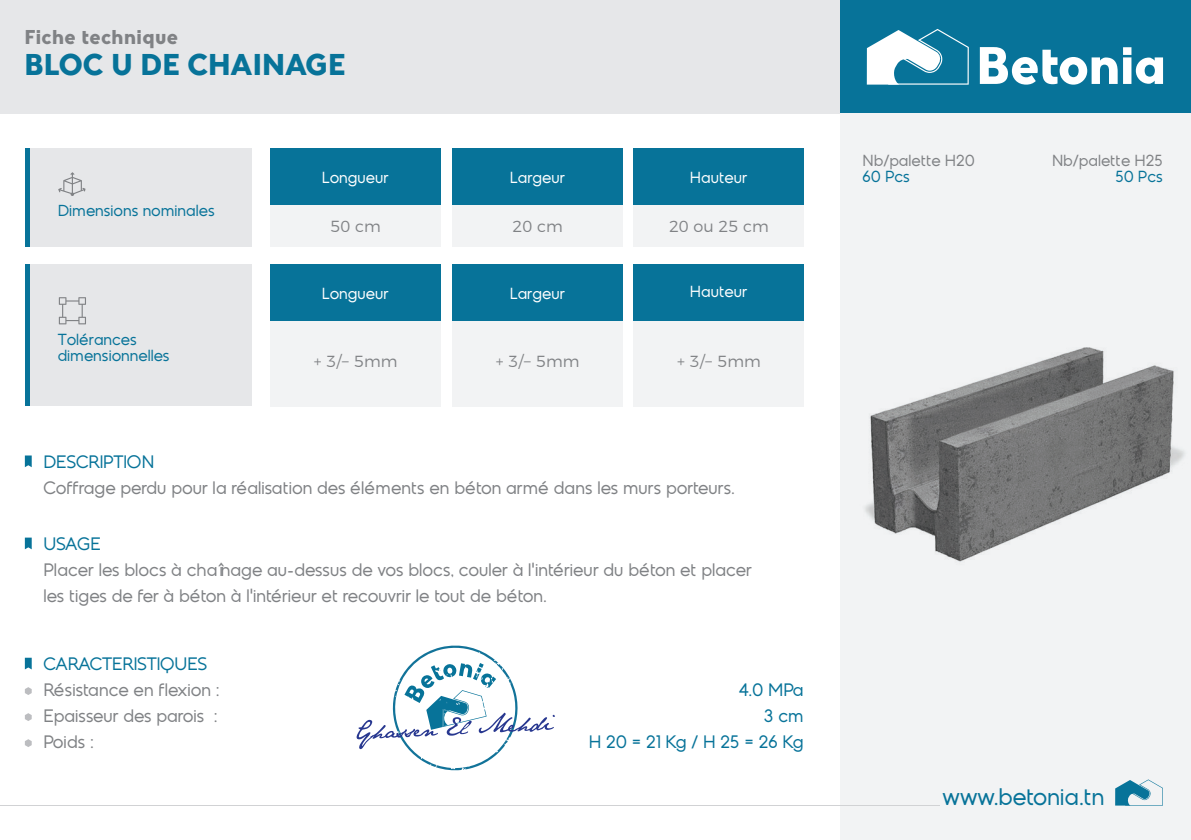
<style>
.page{position:relative;width:1191px;height:840px;background:#fff}
.page>*{position:absolute;margin:0;border:0;box-sizing:border-box;transform-origin:0 0}
.t1{font:700 30px "Kontora";color:#077399}
.t2{font:24px "Kontora";color:#077399}
.t3{font:700 20px "Kontora";letter-spacing:.025em;color:#808285}
.t4{font:18px/26px "Kontora";color:#808285;text-align:justify}
.t5{font:18px/26px "Kontora";color:#077399;text-align:right}
.t6{font:16px/16px "Kontora";color:#077399}
.t7{font:16px "Kontora";color:#fff}
.t8{font:300 16px "Montserrat";color:#808285}
.t9{font:16px "Kontora";color:#808285}
</style>
<div class="page">
<div style="left:0;top:0;width:840px;height:113px;background:#e6e7e9"></div>
<div style="left:840px;top:0;width:351px;height:113px;background:#077399"></div>
<svg style="left:867px;top:29px;width:101px;height:56px"></svg>
<svg style="left:979px;top:47px;width:138px;height:38px"></svg>
<svg style="left:1123px;top:47px;width:40px;height:37px"></svg>
<div style="left:840px;top:113px;width:351px;height:726px;background:#f2f3f4"></div>
<svg style="left:25px;top:687px;width:7px;height:7px"></svg>
<svg style="left:25px;top:713px;width:7px;height:7px"></svg>
<svg style="left:25px;top:739px;width:7px;height:7px"></svg>
<div style="left:25px;top:148px;width:227px;height:98px;background:#e6e7e9"></div>
<div style="left:25px;top:148px;width:5px;height:98px;background:#077399"></div>
<div style="left:270px;top:148px;width:171px;height:57px;background:#077399"></div>
<div style="left:270px;top:205px;width:171px;height:41px;background:#f2f3f4"></div>
<div style="left:453px;top:148px;width:170px;height:57px;background:#077399"></div>
<div style="left:453px;top:205px;width:170px;height:41px;background:#f2f3f4"></div>
<div style="left:634px;top:148px;width:170px;height:57px;background:#077399"></div>
<div style="left:634px;top:205px;width:170px;height:41px;background:#f2f3f4"></div>
<div style="left:25px;top:264px;width:227px;height:142px;background:#e6e7e9"></div>
<hr style="left:25px;top:264px;width:4px;height:142px;background:#077399">
<div style="left:270px;top:264px;width:171px;height:57px;background:#077399"></div>
<div style="left:270px;top:321px;width:171px;height:85px;background:#f2f3f4"></div>
<div style="left:452px;top:264px;width:171px;height:57px;background:#077399"></div>
<div style="left:452px;top:321px;width:171px;height:85px;background:#f2f3f4"></div>
<div style="left:634px;top:264px;width:170px;height:57px;background:#077399"></div>
<div style="left:634px;top:321px;width:170px;height:85px;background:#f2f3f4"></div>
<svg style="left:25px;top:657px;width:7px;height:12px"></svg>
<svg style="left:25px;top:455px;width:7px;height:12px"></svg>
<svg style="left:25px;top:537px;width:7px;height:12px"></svg>
<svg style="left:59px;top:297px;width:27px;height:27px"></svg>
<svg style="left:58px;top:172px;width:27px;height:24px"></svg>
<img style="left:865px;top:347px;width:320px;height:215px">
<svg style="left:1115px;top:779px;width:48px;height:26px"></svg>
<hr style="left:0;top:804px;width:939px;height:1px;background:#d1d2d4">
<svg style="left:356px;top:645px;width:199px;height:125px"></svg>
<p class="t3" style="left:25px;top:25px;width:155px">Fiche technique</p>
<h1 class="t1" style="left:25px;top:46px;width:322px">BLOC U DE CHAINAGE</h1>
<p class="t6" style="left:58px;top:202px;width:158px">Dimensions nominales</p>
<p class="t6" style="left:58px;top:332px;width:113px">Tolérances dimensionnelles</p>
<p class="t7" style="left:322px;top:167px;width:68px">Longueur</p>
<p class="t8" style="left:330px;top:214px;width:52px">50 cm</p>
<p class="t7" style="left:322px;top:283px;width:68px">Longueur</p>
<p class="t8" style="left:314px;top:349px;width:85px">+ 3/− 5mm</p>
<p class="t7" style="left:510px;top:167px;width:56px">Largeur</p>
<p class="t8" style="left:512px;top:214px;width:52px">20 cm</p>
<p class="t7" style="left:690px;top:167px;width:59px">Hauteur</p>
<p class="t8" style="left:669px;top:214px;width:101px">20 ou 25 cm</p>
<p class="t7" style="left:510px;top:283px;width:56px">Largeur</p>
<p class="t7" style="left:690px;top:281px;width:59px">Hauteur</p>
<p class="t8" style="left:496px;top:349px;width:85px">+ 3/− 5mm</p>
<p class="t8" style="left:677px;top:349px;width:85px">+ 3/− 5mm</p>
<p class="t5" style="left:44px;top:449px;width:112px">DESCRIPTION</p>
<p class="t4" style="left:44px;top:475px;width:693px">Coffrage perdu pour la réalisation des éléments en béton armé dans les murs porteurs.</p>
<p class="t5" style="left:44px;top:531px;width:59px">USAGE</p>
<p class="t4" style="left:44px;top:557px;width:710px">Placer les blocs à chaînage au-dessus de vos blocs, couler à l’intérieur du béton et placer les tiges de fer à béton à l’intérieur et recouvrir le tout de béton.</p>
<p class="t5" style="left:44px;top:651px;width:166px">CARACTERISTIQUES</p>
<p class="t4" style="left:44px;top:677px;width:177px">Résistance en flexion :<br>Epaisseur des parois :<br>Poids :</p>
<p class="t5" style="left:589px;top:677px;width:216px">4.0 MPa<br>3 cm<br>H 20 = 21 Kg / H 25 = 26 Kg</p>
<p class="t9" style="left:863px;top:150px;width:114px">Nb/palette H20</p>
<p class="t6" style="left:863px;top:168px;width:49px">60 Pcs</p>
<p class="t9" style="left:1052px;top:150px;width:112px">Nb/palette H25</p>
<p class="t6" style="left:1115px;top:168px;width:49px">50 Pcs</p>
<h2 class="t2" style="left:943px;top:781px;width:163px">www.betonia.tn</h2>
</div>
